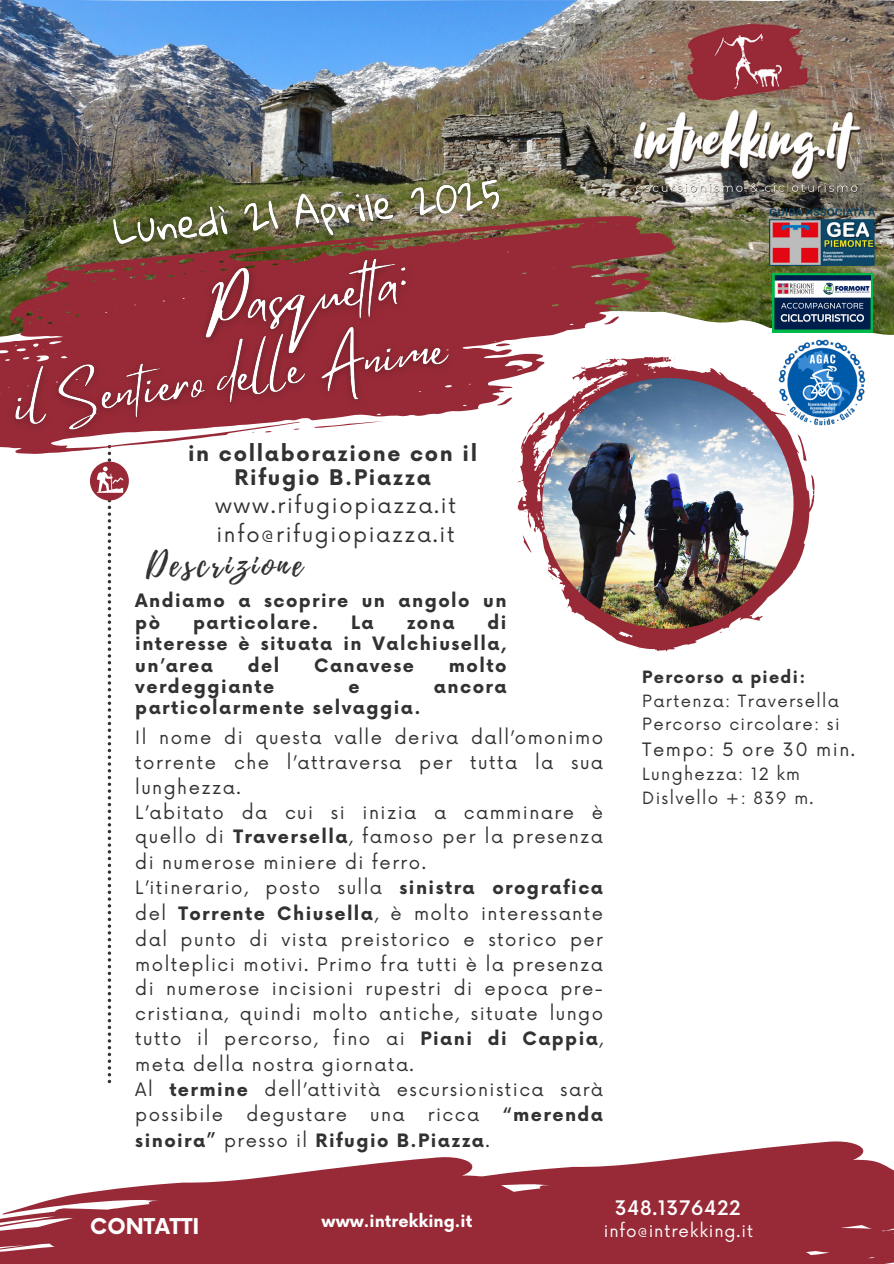
<style>
.page{position:relative;width:894px;height:1264px;background:#fff}
.page>*{position:absolute;margin:0;border:0;box-sizing:border-box;transform-origin:0 0}
.t1{font:33px "Playlist Script";letter-spacing:.1em;color:#323232}
.t2{font:700 21.3px "Now";color:#fff}
.t3{font:21px/28.2px "Now";letter-spacing:.08em;color:#323232}
.t4{font:700 21px/23.7px "Now";letter-spacing:.08em;color:#323232;text-align:center}
.t5{font:500 19.5px "Now";letter-spacing:.025em;color:#fff}
.t6{font:18px/25.2px "Now";letter-spacing:.08em;color:#323232;text-align:justify}
.t7{font:700 18px/21.3px "Now";letter-spacing:.08em;color:#323232}
.t8{font:16.65px "Now";letter-spacing:.05em;color:#fff}
.t9{font:16.5px "Now";letter-spacing:.08em;color:#323232}
.t10{font:700 16.5px "Now";color:#fff}
.t11{font:700 16.5px "Now";letter-spacing:.08em;color:#323232}
.s1{font-weight:700}
.s2{font-weight:400}
</style>
<div class="page">
<div style="left:90px;top:461px;width:39px;height:39px;background:#982a37;border-radius:50%"></div>
<svg style="left:97px;top:467px;width:26px;height:616px"></svg>
<svg style="left:512px;top:368px;width:302px;height:283px"></svg>
<img style="left:542px;top:378px;width:251px;height:251px;border-radius:50%">
<img style="left:0;top:0;width:893px;height:335px">
<img style="left:5px;top:208px;width:678px;height:178px">
<svg style="left:41px;top:282px;width:18px;height:7px"></svg>
<svg style="left:603px;top:316px;width:16px;height:8px"></svg>
<svg style="left:602px;top:261px;width:15px;height:5px"></svg>
<svg style="left:544px;top:227px;width:9px;height:4px"></svg>
<svg style="left:563px;top:225px;width:7px;height:2px"></svg>
<svg style="left:0;top:289px;width:577px;height:178px"></svg>
<svg style="left:496px;top:397px;width:17px;height:8px"></svg>
<svg style="left:468px;top:339px;width:42px;height:8px"></svg>
<svg style="left:0;top:1174px;width:289px;height:89px;fill:#982a37"></svg>
<svg style="left:289px;top:1141px;width:604px;height:122px;fill:#982a37"></svg>
<img style="left:615px;top:18px;width:264px;height:186px">
<img style="left:778px;top:340px;width:87px;height:85px">
<img style="left:772px;top:273px;width:100px;height:60px">
<img style="left:769px;top:207px;width:106px;height:59px">
<img style="left:181px;top:270px;width:251px;height:28px">
<img style="left:0;top:298px;width:468px;height:163px">
<img style="left:100px;top:156px;width:413px;height:114px">
<p class="t4" style="left:188px;top:443px;width:290px">in collaborazione con il<br>Rifugio B.Piazza</p>
<p class="t3" style="left:215px;top:493px;width:242px">www.rifugiopiazza.it info@rifugiopiazza.it</p>
<p class="t1" style="left:146px;top:541px;width:158px">Descrizione</p>
<p class="t7" style="left:135px;top:591px;width:372px">Andiamo a scoprire un angolo un pò</p>
<p class="t7" style="left:135px;top:612px;width:372px;text-align:justify;text-indent:352px">di interesse è situata in Valchiusella, un’area</p>
<p class="t7" style="left:193px;top:612px;width:126px">particolare.</p>
<p class="t7" style="left:351px;top:612px;width:24px">La</p>
<p class="t7" style="left:406px;top:612px;width:49px">zona</p>
<p class="t7" style="left:248px;top:655px;width:33px">del</p>
<p class="t7" style="left:314px;top:655px;width:101px">Canavese</p>
<p class="t7" style="left:449px;top:655px;width:59px">molto</p>
<p class="t7" style="left:135px;top:677px;width:140px">verdeggiante</p>
<p class="t7" style="left:348px;top:677px;width:13px">e</p>
<p class="t7" style="left:434px;top:677px;width:74px">ancora</p>
<p class="t7" style="left:135px;top:698px;width:286px">particolarmente selvaggia.</p>
<p class="t6" style="left:135px;top:726px;width:469px;line-height:24.8px">Il nome di questa valle deriva dall’omonimo torrente che l’attraversa per tutta la sua lunghezza.</p>
<h5 class="t6" style="left:135px;top:800px;width:469px">L’abitato da cui si inizia a camminare è quello di <span class="s1">Traversella</span>, famoso per la presenza di numerose miniere di ferro.</h5>
<p class="t6" style="left:135px;top:875px;width:469px">L’itinerario, posto sulla <span class="s1">sinistra orografica </span>del <span class="s1">Torrente Chiusella</span>, è molto interessante dal punto di vista preistorico e storico per molteplici motivi. Primo fra tutti è la presenza di numerose incisioni rupestri di epoca pre&shy;cristiana, quindi molto antiche, situate lungo tutto il percorso, fino ai <span class="s1">Piani di Cappia</span>, meta della nostra giornata.</p>
<p class="t6" style="left:135px;top:1077px;width:469px;line-height:25.8px">Al <span class="s1">termine</span> dell’attività escursionistica sarà possibile</p>
<p class="t6" style="left:246px;top:1103px;width:102px">degustare</p>
<p class="t6" style="left:370px;top:1103px;width:36px">una</p>
<p class="t6" style="left:428px;top:1103px;width:53px">ricca</p>
<p class="t7" style="left:502px;top:1105px;width:102px">“merenda</p>
<p class="t7" style="left:135px;top:1131px;width:356px">sinoira” <span class="s2">presso il</span> Rifugio B.Piazza<span class="s2">.</span></p>
<h6 class="t11" style="left:642px;top:668px;width:164px">Percorso a piedi:</h6>
<h3 class="t9" style="left:642px;top:691px;width:198px">Partenza: Traversella</h3>
<p class="t9" style="left:642px;top:715px;width:199px">Percorso circolare: si</p>
<p class="t6" style="left:642px;top:738px;width:214px">Tempo: 5 ore 30 min.</p>
<p class="t9" style="left:642px;top:764px;width:159px">Lunghezza: 12 km</p>
<p class="t9" style="left:642px;top:788px;width:173px">Dislvello +: 839 m.</p>
<p class="t2" style="left:90px;top:1214px;width:111px">CONTATTI</p>
<p class="t5" style="left:614px;top:1197px;width:127px">348.1376422</p>
<p class="t10" style="left:321px;top:1212px;width:152px">www.intrekking.it</p>
<p class="t8" style="left:603px;top:1221px;width:151px">info@intrekking.it</p>
</div>
